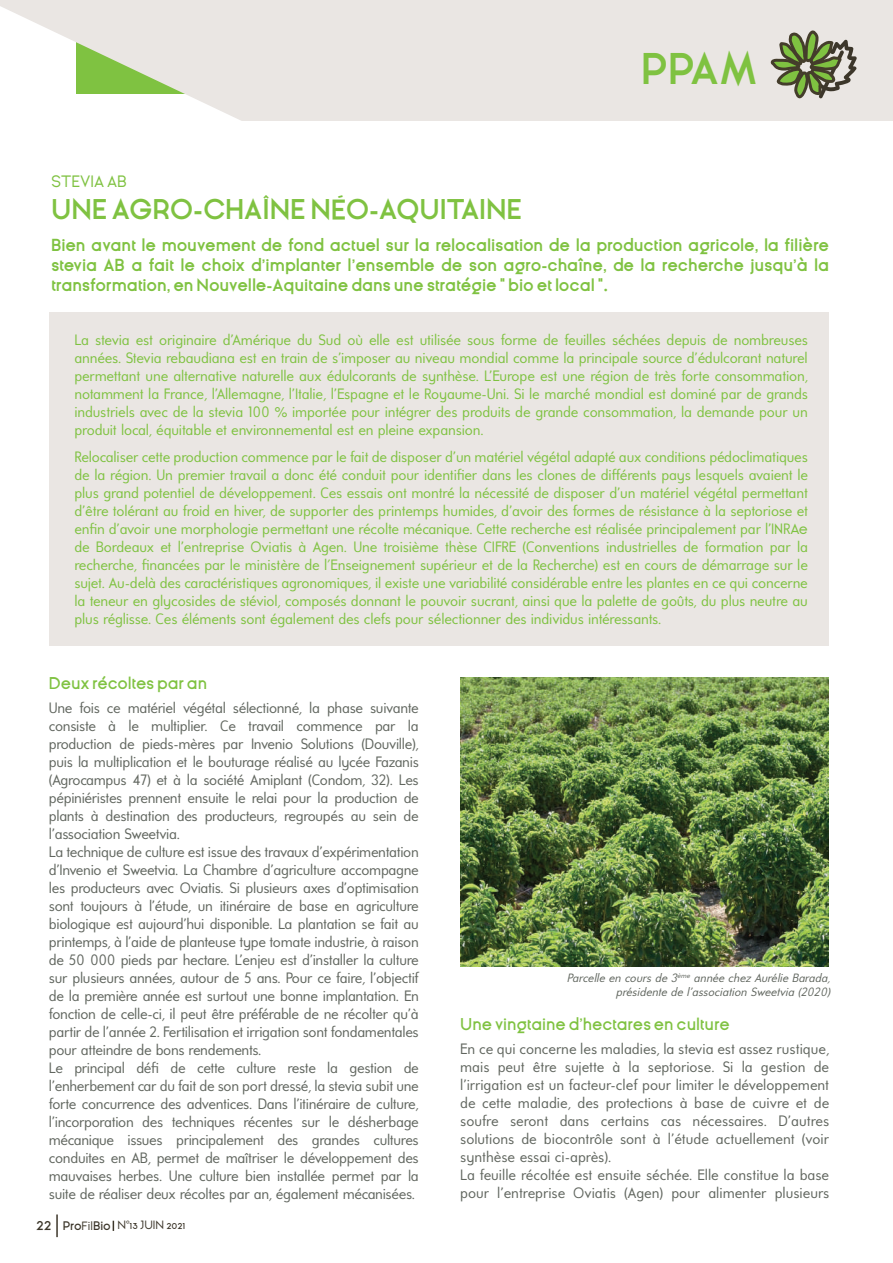
<style>
.page{position:relative;width:893px;height:1263px;background:#fff}
.page>*{position:absolute;margin:0;border:0;box-sizing:border-box;transform-origin:0 0}
.t1{font:700 42px "Ginora Sans";color:#7fc241}
.t2{font:700 27px "Ginora Sans";color:#7fc241}
.t3{font:700 16.5px/19.8px "Ginora Sans";letter-spacing:-.01em;color:#7fc241;text-align:justify}
.t4{font:600 16.5px "Ginora Sans";letter-spacing:-.01em;color:#7fc241}
.t5{font:16.5px "Ginora Sans";color:#7fc241}
.t6{font:15px/18px "Universalis ADF Std";letter-spacing:-.01em;color:#7fc241;text-align:justify}
.t7{font:15px/18px "Universalis ADF Std";letter-spacing:-.02em;color:#61665f}
.t8{font:15px/18px "Universalis ADF Std";color:#61665f}
.t9{font:italic 12px/14.4px "Universalis ADF Std";color:#61665f;text-align:right}
.t10{font:12px "Ginora Sans";color:#3c362a}
.s1{font-weight:600}
.s2{font-family:"Ginora Sans"}
.s3{font-size:18px}
</style>
<div class="page">
<hr style="left:56px;top:1214px;width:2px;height:23px;background:#3c362a">
<div style="left:49px;top:312px;width:780px;height:333px;background:#eae6e3"></div>
<img style="left:460px;top:677px;width:368px;height:289px">
<svg style="left:0;top:0;width:893px;height:121px;background:#e9e7e1"></svg>
<svg style="left:770px;top:30px;width:87px;height:78px;background:#a3aa8f"></svg>
<h1 class="t1" style="left:641px;top:46px;width:83px">ppam</h1>
<p class="t5" style="left:51px;top:172px;width:78px">STEVIA AB</p>
<h2 class="t2" style="left:51px;top:195px;width:82px">Une agro</h2>
<h2 class="t2" style="left:193px;top:195px;width:203px">-chaîne néo-aquitaine</h2>
<p class="t3" style="left:51px;top:236px;width:780px">Bien avant le mouvement de fond actuel sur la relocalisation de la production agricole, la filière stevia AB a fait le choix d’implanter l’ensemble de son agro-chaîne, de la recherche jusqu’à la transformation, en Nouvelle-Aquitaine dans une stratégie <span class="s1">˝</span> bio et local <span class="s1">˝</span>.</p>
<p class="t6" style="left:74px;top:331px;width:735px">La stevia est originaire d’Amérique du Sud où elle est utilisée sous forme de feuilles séchées depuis de nombreuses années. Stevia rebaudiana est en train de s’imposer au niveau mondial comme la principale source d’édulcorant naturel permettant une alternative naturelle aux édulcorants de synthèse. L’Europe est une région de très forte consommation, notamment la France, l’Allemagne, l’Italie, l’Espagne et le Royaume-Uni. Si le marché mondial est dominé par de grands industriels avec de la stevia 100 % importée pour intégrer des produits de grande consommation, la demande pour un produit local, équitable et environnemental est en pleine expansion.</p>
<p class="t6" style="left:74px;top:447px;width:735px">Relocaliser cette production commence par le fait de disposer d’un matériel végétal adapté aux conditions pédoclimatiques de la région. Un premier travail a donc été conduit pour identifier dans les clones de différents pays lesquels avaient le plus grand potentiel de développement. Ces essais ont montré la nécessité de disposer d’un matériel végétal permettant d’être tolérant au froid en hiver, de supporter des printemps humides, d’avoir des formes de résistance à la septoriose et enfin d’avoir une morphologie permettant une récolte mécanique. Cette recherche est réalisée principalement par l’INR<span class="s2">AE </span>de Bordeaux et l’entreprise Oviatis à Agen. Une troisième thèse CIFRE (Conventions industrielles de formation par la recherche, financées par le ministère de l'Enseignement supérieur et de la Recherche) est en cours de démarrage sur le sujet. Au-delà des caractéristiques agronomiques, il existe une variabilité considérable entre les plantes en ce qui concerne la teneur en glycosides de stéviol, composés donnant le pouvoir sucrant, ainsi que la palette de goûts, du plus neutre au plus réglisse. Ces éléments sont également des clefs pour sélectionner des individus intéressants.</p>
<p class="t4" style="left:49px;top:674px;width:160px">Deux récoltes par an</p>
<p class="t7" style="left:49px;top:698px;width:371px">Une fois ce matériel végétal sélectionné, la phase suivante consiste à le multiplier. Ce travail commence par la production de pieds-mères par Invenio Solutions (Douville), puis la multiplication et le bouturage réalisé au lycée Fazanis (Agrocampus 47) et à la société Amiplant (Condom, 32). Les pépiniéristes prennent ensuite le relai pour la production de plants à destination des producteurs, regroupés au sein de l’association Sweetvia.<br>La technique de culture est issue des travaux d’expérimentation d’Invenio et Sweetvia. La Chambre d’agriculture accompagne les producteurs avec Oviatis. Si plusieurs axes d’optimisation sont toujours à l’étude, un itinéraire de base en agriculture biologique est aujourd’hui disponible. La plantation se fait au printemps, à l’aide de planteuse type tomate industrie, à raison de 50 000 pieds par hectare. L’enjeu est d’installer la culture sur plusieurs années, autour de 5 ans. Pour ce faire, l’objectif de la première année est surtout une bonne implantation. En fonction de celle-ci, il peut être préférable de ne récolter qu’à partir de l’année 2. Fertilisation et irrigation sont fondamentales pour atteindre de bons rendements.<br>Le principal défi de cette culture reste la gestion de l’enherbement car du fait de son port dressé, la stevia subit une forte concurrence des adventices. Dans l’itinéraire de culture, l’incorporation des techniques récentes sur le désherbage mécanique issues principalement des grandes cultures conduites en AB, permet de maîtriser le développement des mauvaises herbes. Une culture bien installée permet par la suite de réaliser deux récoltes par an, également mécanisées.</p>
<p class="t10" style="left:36px;top:1218px;width:151px"><span class="s3">22</span> <span class="s1">Pro</span>FIL<span class="s1">Bio</span> N°13 JUIN 2021</p>
<p class="t9" style="left:567px;top:970px;width:265px">Parcelle en cours de 3<sup>ème</sup> année chez Aurélie Barada, présidente de l’association Sweetvia (2020)</p>
<p class="t4" style="left:460px;top:1015px;width:271px">Une vingtaine d’hectares en culture</p>
<p class="t8" style="left:460px;top:1039px;width:371px">En ce qui concerne les maladies, la stevia est assez rustique, mais peut être sujette à la septoriose. Si la gestion de l’irrigation est un facteur-clef pour limiter le développement de cette maladie, des protections à base de cuivre et de soufre seront dans certains cas nécessaires. D’autres solutions de biocontrôle sont à l’étude actuellement (voir synthèse essai ci-après).<br>La feuille récoltée est ensuite séchée. Elle constitue la base pour l’entreprise Oviatis (Agen) pour alimenter plusieurs</p>
</div>
